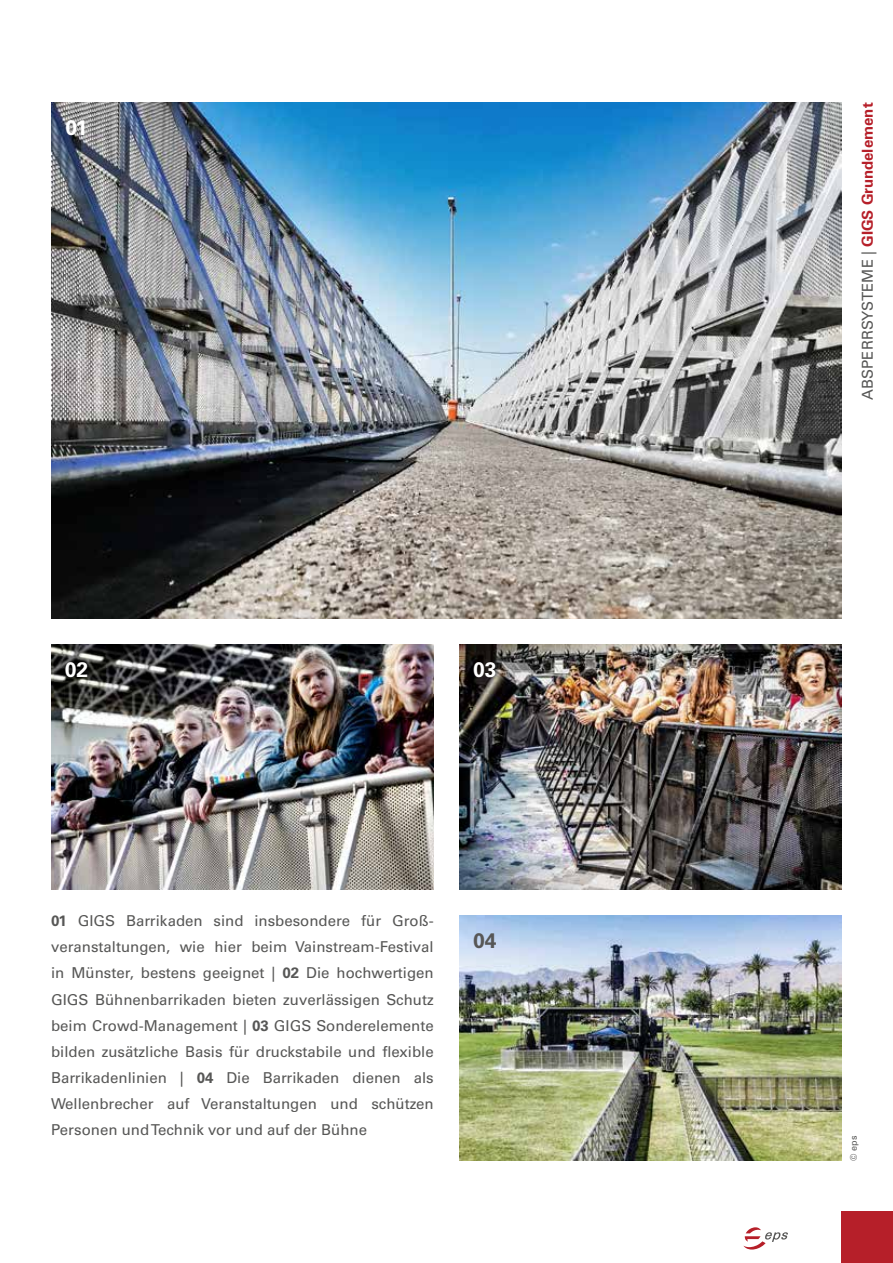
<style>
.page{position:relative;width:893px;height:1263px;background:#fff}
.page>*{position:absolute;margin:0;border:0;box-sizing:border-box;transform-origin:0 0}
.t1{font:700 21px "Univers LTCYR 65";color:#fff}
.t2{font:700 21px "Univers LTCYR 65";color:#575756}
.t3{font:15px/26.1px "Univers LTCYR 55 Roman";color:#575756;text-align:justify}
.t4{font:700 15px "Univers LTCYR 65";color:#b61f29}
.t5{font:9px "Univers LTCYR 55 Roman";color:#575756}
.s1{font-family:"Univers LTCYR 65";font-weight:700}
.s2{font-family:"Univers LTCYR 55 Roman";font-weight:400;color:#575756}
</style>
<div class="page">
<img style="left:459px;top:644px;width:383px;height:246px">
<img style="left:51px;top:102px;width:791px;height:517px">
<img style="left:51px;top:644px;width:383px;height:246px">
<img style="left:459px;top:915px;width:383px;height:246px">
<svg style="left:743px;top:1227px;width:45px;height:22px"></svg>
<div style="left:842px;top:1212px;width:51px;height:51px;background:#b61f29"></div>
<h1 class="t1" style="left:65px;top:113px;width:24px">01</h1>
<h1 class="t1" style="left:65px;top:655px;width:25px">02</h1>
<h1 class="t1" style="left:473px;top:655px;width:25px">03</h1>
<p class="t3" style="left:51px;top:907px;width:384px"><span class="s1">01</span> GIGS Barrikaden sind insbesondere für Groß&shy;veranstaltungen, wie hier beim Vainstream-Festival in Münster, bestens geeignet | <span class="s1">02</span> Die hochwertigen GIGS Bühnenbarrikaden bieten zuverlässigen Schutz beim Crowd-Management | <span class="s1">03</span> GIGS Sonderelemente bilden zusätzliche Basis für druckstabile und flexible Barrikadenlinien | <span class="s1">04</span> Die Barrikaden dienen als Wellenbrecher auf Veranstaltungen und schützen Personen und Technik vor und auf der Bühne</p>
<h1 class="t2" style="left:473px;top:926px;width:25px">04</h1>
<p class="t4" style="left:857px;top:400px;width:298px;rotate:-90deg"><span class="s2">ABSPERRSYSTEME |</span> GIGS Grundelement</p>
<p class="t5" style="left:847px;top:1161px;width:27px;rotate:-90deg">© eps</p>
</div>
